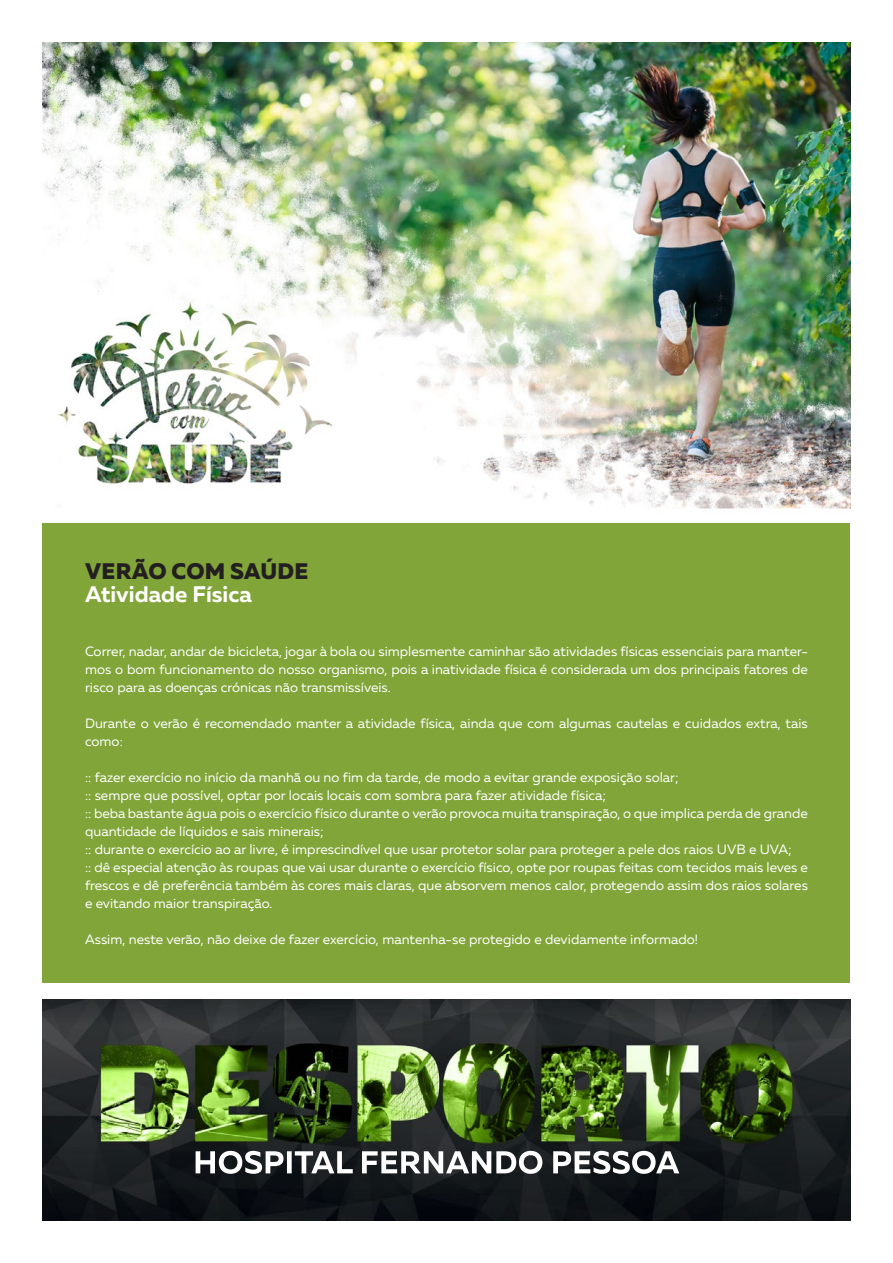
<style>
.page{position:relative;width:893px;height:1263px;background:#fff}
.page>*{position:absolute;margin:0;border:0;box-sizing:border-box;transform-origin:0 0}
.t1{font:700 22.5px "Muller";color:#fff}
.t2{font:800 22.5px "Muller";letter-spacing:.01em;color:#231f20}
.t3{font:13.5px/18px "Muller";color:#fff;text-align:justify}
</style>
<div class="page">
<img style="left:43px;top:43px;width:807px;height:466px">
<div style="left:43px;top:523px;width:807px;height:459px;background:#81a539"></div>
<img style="left:43px;top:999px;width:807px;height:221px">
<svg style="left:196px;top:1151px;width:483px;height:23px"></svg>
<p class="t2" style="left:85px;top:557px;width:225px">VERÃO COM SAÚDE</p>
<p class="t1" style="left:85px;top:580px;width:168px">Atividade Física</p>
<p class="t3" style="left:85px;top:642px;width:724px">Correr, nadar, andar de bicicleta, jogar à bola ou simplesmente caminhar são atividades físicas essenciais para manter&shy;mos o bom funcionamento do nosso organismo, pois a inatividade física é considerada um dos principais fatores de risco para as doenças crónicas não transmissíveis.</p>
<p class="t3" style="left:85px;top:714px;width:724px">Durante o verão é recomendado manter a atividade física, ainda que com algumas cautelas e cuidados extra, tais como:</p>
<p class="t3" style="left:85px;top:768px;width:595px">:: fazer exercício no início da manhã ou no fim da tarde, de modo a evitar grande exposição solar;</p>
<p class="t3" style="left:85px;top:786px;width:523px">:: sempre que possível, optar por locais locais com sombra para fazer atividade física;</p>
<p class="t3" style="left:85px;top:804px;width:724px">:: beba bastante água pois o exercício físico durante o verão provoca muita transpiração, o que implica perda de grande quantidade de líquidos e sais minerais;</p>
<p class="t3" style="left:85px;top:840px;width:709px">:: durante o exercício ao ar livre, é imprescindível que usar protetor solar para proteger a pele dos raios UVB e UVA;</p>
<p class="t3" style="left:85px;top:858px;width:724px">:: dê especial atenção às roupas que vai usar durante o exercício físico, opte por roupas feitas com tecidos mais leves e frescos e dê preferência também às cores mais claras, que absorvem menos calor, protegendo assim dos raios solares e evitando maior transpiração.</p>
<p class="t3" style="left:85px;top:930px;width:614px">Assim, neste verão, não deixe de fazer exercício, mantenha-se protegido e devidamente informado!</p>
</div>
